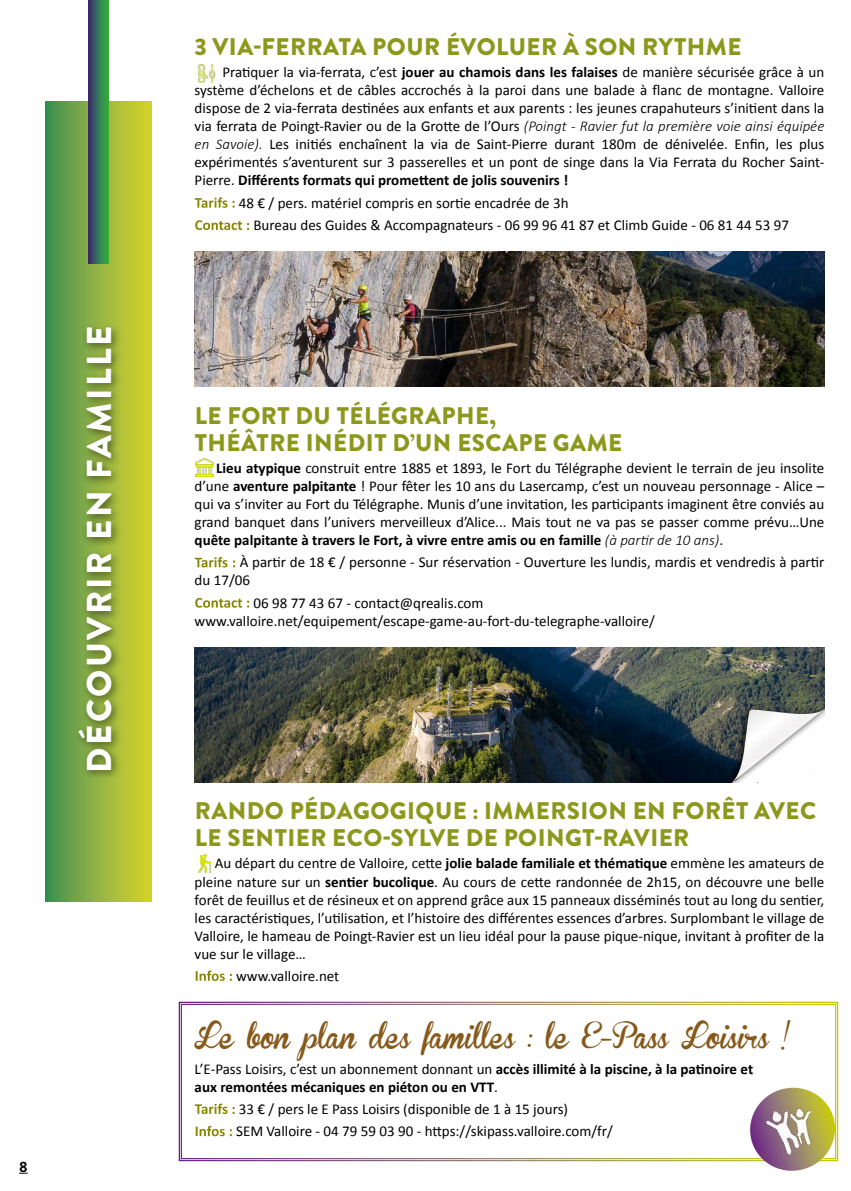
<style>
.page{position:relative;width:851px;height:1191px;background:#fff}
.page>*{position:absolute;margin:0;border:0;box-sizing:border-box;transform-origin:0 0}
.t1{font:900 34.5px "Brandon Grotesque";letter-spacing:.07em;color:#fff}
.t2{font:25.5px "Brannboll Fet";color:#87591a}
.t3{font:900 24px/27px "Brandon Grotesque";letter-spacing:.02em;color:#8c981b}
.t4{font:15px/18px "Calibri";color:#000}
.t5{font:700 15px/18px "Calibri";color:#000}
.t6{font:700 15px "Brandon Grotesque";color:#000}
.s1{font-weight:700}
.s2{font-weight:300;font-style:italic}
.s3{font-weight:700;color:#fff}
.s4{font-weight:400}
</style>
<div class="page">
<svg style="left:46px;top:102px;width:106px;height:799px;background:#8db23f"></svg>
<div style="left:88px;top:0;width:20px;height:264px;background:linear-gradient(to right,#3a2e72,#31ac41)"></div>
<div style="left:74px;top:323px;width:49px;height:457px;background:#000;opacity:.5"></div>
<img style="left:195px;top:251px;width:629px;height:135px">
<img style="left:195px;top:648px;width:629px;height:134px">
<svg style="left:178px;top:1001px;width:660px;height:161px"></svg>
<div style="left:181px;top:1004px;width:654px;height:154px;border:1px solid #fff"></div>
<img style="left:197px;top:64px;width:19px;height:18px">
<img style="left:196px;top:458px;width:17px;height:18px">
<img style="left:198px;top:854px;width:13px;height:18px">
<svg style="left:745px;top:1087px;width:94px;height:84px"></svg>
<img style="left:763px;top:1100px;width:58px;height:58px">
<h1 class="t1" style="left:75px;top:772px;width:448px;rotate:-90deg">DÉCOUVRIR EN FAMILLE</h1>
<p class="t6" style="left:19px;top:1156px;width:10px">8</p>
<h3 class="t3" style="left:195px;top:34px;width:548px">3 VIA-FERRATA POUR ÉVOLUER À SON RYTHME</h3>
<p class="t4" style="left:195px;top:63px;width:631px;text-align:justify;text-indent:28px">Pratiquer la via-ferrata, c’est <span class="s1">jouer au chamois dans les falaises</span> de manière sécurisée grâce à un système d’échelons et de câbles accrochés à la paroi dans une balade à flanc de montagne. Valloire dispose de 2 via-ferrata destinées aux enfants et aux parents : les jeunes crapahuteurs s’initient dans la via ferrata de Poingt-Ravier ou de la Grotte de l’Ours <span class="s2">(Poingt - Ravier fut la première voie ainsi équipée en Savoie).</span> Les initiés enchaînent la via de Saint-Pierre durant 180m de dénivelée. Enfin, les plus expérimentés s’aventurent sur 3 passerelles et un pont de singe dans la Via Ferrata du Rocher Saint-Pierre. <span class="s1">Différents formats qui promettent de jolis souvenirs !</span></p>
<p class="t4" style="left:195px;top:191px;width:595px;line-height:22.2px"><span class="s3">Tarifs :</span> 48 € / pers. matériel compris en sortie encadrée de 3h<br><span class="s3">Contact :</span> Bureau des Guides &amp; Accompagnateurs - 06 99 96 41 87 et Climb Guide - 06 81 44 53 97</p>
<h3 class="t3" style="left:195px;top:402px;width:429px">LE FORT DU TÉLÉGRAPHE,<br>THÉÂTRE INÉDIT D’UN ESCAPE GAME</h3>
<p class="t4" style="left:195px;top:458px;width:631px;text-align:justify;text-indent:21px"><span class="s1">Lieu atypique</span> construit entre 1885 et 1893, le Fort du Télégraphe devient le terrain de jeu insolite d’une <span class="s1">aventure palpitante</span> ! Pour fêter les 10 ans du Lasercamp, c’est un nouveau personnage - Alice – qui va s’inviter au Fort du Télégraphe. Munis d’une invitation, les participants imaginent être conviés au grand banquet dans l’univers merveilleux d’Alice... Mais tout ne va pas se passer comme prévu…Une <span class="s1">quête palpitante à travers le Fort, à vivre entre amis ou en famille</span> <span class="s2">(à partir de 10 ans)</span>.</p>
<p class="t4" style="left:195px;top:552px;width:631px"><span class="s3">Tarifs :</span> À partir de 18 € / personne - Sur réservation - Ouverture les lundis, mardis et vendredis à partir du 17/06</p>
<p class="t4" style="left:195px;top:593px;width:461px"><span class="s3">Contact :</span> 06 98 77 43 67 - contact@qrealis.com www.valloire.net/equipement/escape-game-au-fort-du-telegraphe-valloire/</p>
<h3 class="t3" style="left:195px;top:797px;width:623px">RANDO PÉDAGOGIQUE : IMMERSION EN FORÊT AVEC<br>LE SENTIER ECO-SYLVE DE POINGT-RAVIER</h3>
<p class="t4" style="left:195px;top:853px;width:631px;text-align:justify;text-indent:20px">Au départ du centre de Valloire, cette <span class="s1">jolie balade familiale et thématique</span> emmène les amateurs de pleine nature sur un <span class="s1">sentier bucolique</span>. Au cours de cette randonnée de 2h15, on découvre une belle forêt de feuillus et de résineux et on apprend grâce aux 15 panneaux disséminés tout au long du sentier, les caractéristiques, l’utilisation, et l’histoire des différentes essences d’arbres. Surplombant le village de Valloire, le hameau de Poingt-Ravier est un lieu idéal pour la pause pique-nique, invitant à profiter de la vue sur le village…</p>
<p class="t4" style="left:195px;top:966px;width:146px"><span class="s3">Infos :</span> www.valloire.net</p>
<h2 class="t2" style="left:195px;top:1023px;width:597px">Le bon plan des familles : le E-Pass Loisirs !</h2>
<p class="t5" style="left:195px;top:1059px;width:560px"><span class="s4">L’E-Pass Loisirs, c’est un abonnement donnant un</span> accès illimité à la piscine, à la patinoire et aux remontées mécaniques en piéton ou en VTT<span class="s4">.</span></p>
<p class="t4" style="left:195px;top:1097px;width:419px;line-height:22.2px"><span class="s3">Tarifs :</span> 33 € / pers le E Pass Loisirs (disponible de 1 à 15 jours)<br><span class="s3">Infos :</span> SEM Valloire - 04 79 59 03 90 - https://skipass.valloire.com/fr/</p>
</div>
